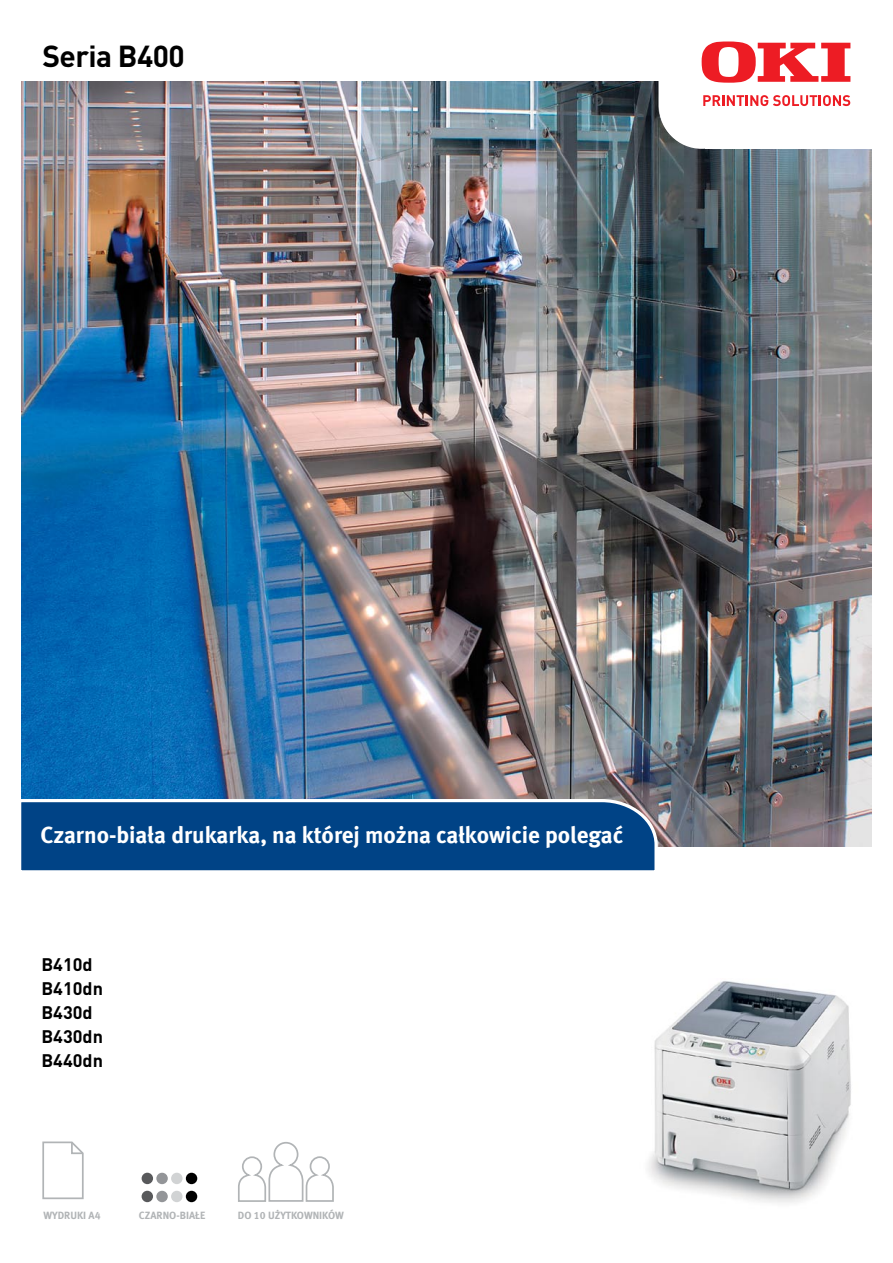
<style>
.page{position:relative;width:893px;height:1263px;background:#fff}
.page>*{position:absolute;margin:0;border:0;box-sizing:border-box;transform-origin:0 0}
.t1{font:700 30px "DIN";letter-spacing:-.02em;color:#000}
.t2{font:23.25px "Meta Bold CELF";letter-spacing:-.005em;color:#fff}
.t3{font:700 18px/24px "DIN";color:#000}
.t4{font:10.5px "Meta Bold CELF";color:#b1b4b6}
</style>
<div class="page">
<img style="left:21px;top:82px;width:851px;height:764px">
<img style="left:648px;top:981px;width:203px;height:222px">
<svg style="left:42px;top:1141px;width:42px;height:59px"></svg>
<div style="left:142px;top:1173px;width:11px;height:11px;background:#58595b;border-radius:50%"></div>
<div style="left:186px;top:1173px;width:11px;height:11px;background:#000;border-radius:50%"></div>
<div style="left:171px;top:1173px;width:12px;height:11px;background:#d1d3d4;border-radius:50%"></div>
<div style="left:156px;top:1173px;width:12px;height:11px;background:#939598;border-radius:50%"></div>
<div style="left:142px;top:1191px;width:11px;height:11px;background:#58595b;border-radius:50%"></div>
<div style="left:186px;top:1191px;width:11px;height:11px;background:#000;border-radius:50%"></div>
<div style="left:171px;top:1191px;width:12px;height:11px;background:#d1d3d4;border-radius:50%"></div>
<div style="left:156px;top:1191px;width:12px;height:11px;background:#939598;border-radius:50%"></div>
<svg style="left:238px;top:1142px;width:96px;height:60px"></svg>
<div style="left:659px;top:64px;width:85px;height:85px;background:#fff;border-radius:50%"></div>
<div style="left:659px;top:0;width:47px;height:106px;background:#fff"></div>
<div style="left:706px;top:0;width:187px;height:149px;background:#fff"></div>
<svg style="left:702px;top:41px;width:148px;height:42px"></svg>
<svg style="left:703px;top:95px;width:147px;height:11px"></svg>
<svg style="left:21px;top:797px;width:638px;height:74px;background:#124f8d"></svg>
<p class="t1" style="left:43px;top:36px;width:144px">Seria B400</p>
<p class="t2" style="left:40px;top:820px;width:584px">Czarno-biała drukarka, na której można całkowicie polegać</p>
<p class="t3" style="left:41px;top:951px;width:63px">B410d<br>B410dn<br>B430d<br>B430dn<br>B440dn</p>
<p class="t4" style="left:43px;top:1209px;width:59px">WYDRUKI A4</p>
<p class="t4" style="left:139px;top:1209px;width:68px">CZARNO-BIAŁE</p>
<p class="t4" style="left:238px;top:1209px;width:107px">DO 10 UŻYTKOWNIKÓW</p>
</div>
